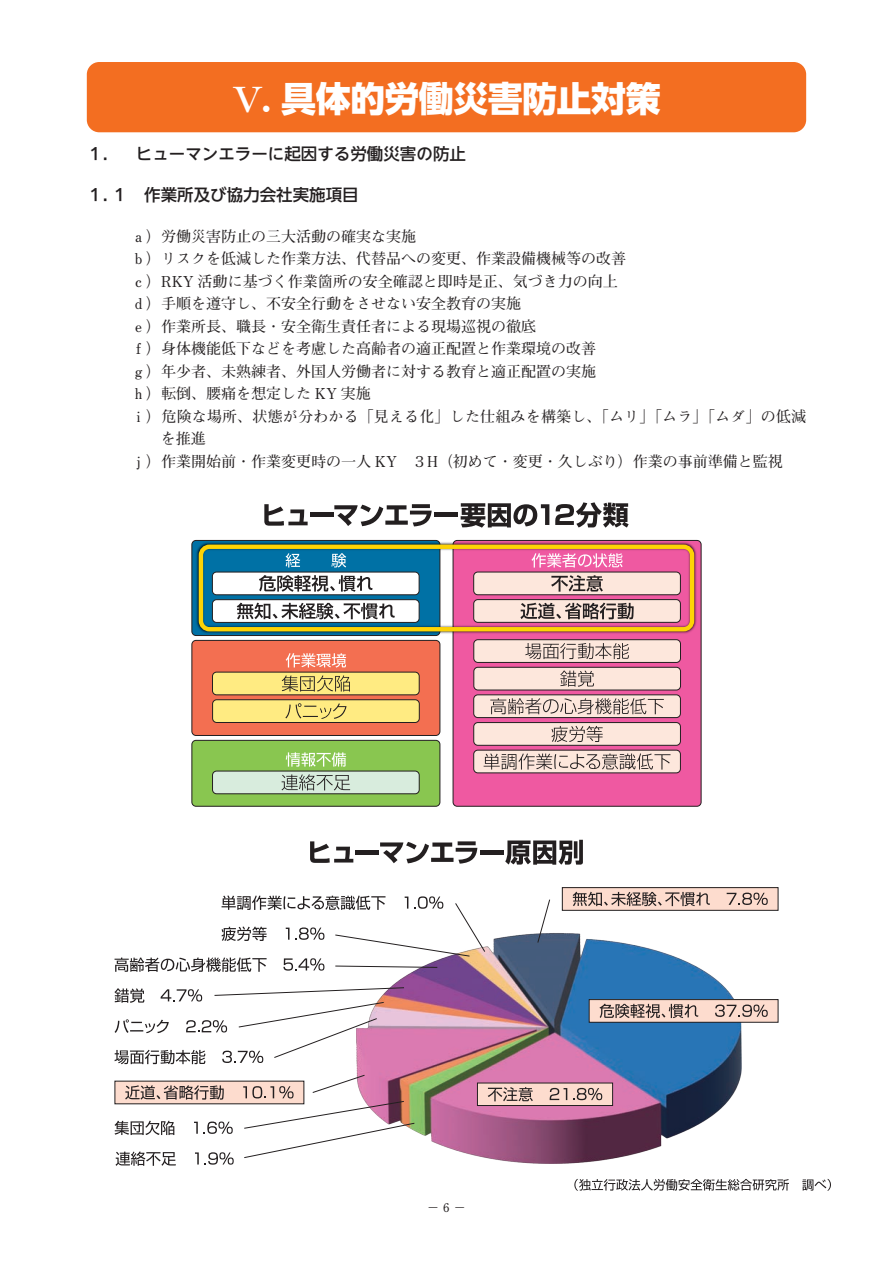
<style>
.page{position:relative;width:893px;height:1263px;background:#fff}
.page>*{position:absolute;margin:0;border:0;box-sizing:border-box;transform-origin:0 0}
.t1{font:800 34.95px "UD Shin Go Pr 6";letter-spacing:-.015em;color:#fff}
.見出し{font:500 16.5px "PUD Shin Go NT Pr 6 N";color:#231f20}
.見出し_上下アキ{font:500 16.5px "PUD Shin Go NT Pr 6 N";color:#231f20}
.本文_字下げ{font:700 15px/22.5px "Futo Min A101 Pr 6 N";color:#231f20}
.t2{font:700 12px "Futo Min A101 Pr 5";color:#231f20}
.s1{font-family:"DFHS Mincho W9 WING RKSJ H";font-weight:400}
</style>
<div class="page">
<div style="left:87px;top:62px;width:719px;height:70px;background:#f36e21;border-radius:12px"></div>
<svg style="left:310px;top:841px;width:43px;height:22px"></svg>
<hr style="left:356px;top:850px;width:23px;height:4px;background:#231f20">
<svg style="left:380px;top:841px;width:97px;height:23px"></svg>
<hr style="left:481px;top:850px;width:23px;height:4px;background:#231f20">
<svg style="left:505px;top:840px;width:78px;height:25px"></svg>
<svg style="left:574px;top:1179px;width:215px;height:12px"></svg>
<svg style="left:802px;top:1179px;width:29px;height:12px"></svg>
<svg style="left:264px;top:504px;width:44px;height:22px"></svg>
<hr style="left:310px;top:513px;width:23px;height:4px;background:#231f20">
<svg style="left:334px;top:504px;width:98px;height:22px"></svg>
<hr style="left:435px;top:513px;width:23px;height:4px;background:#231f20">
<svg style="left:461px;top:503px;width:88px;height:25px"></svg>
<svg style="left:555px;top:502px;width:74px;height:26px"></svg>
<div style="left:192px;top:640px;width:248px;height:95px;background:#f36f51;border-radius:4px"></div>
<div style="left:191px;top:640px;width:249px;height:96px;border:1px solid #231f20;border-radius:4px"></div>
<div style="left:192px;top:740px;width:248px;height:66px;background:#89c650;border-radius:4px"></div>
<div style="left:191px;top:740px;width:249px;height:67px;border:1px solid #231f20;border-radius:4px"></div>
<div style="left:453px;top:540px;width:248px;height:266px;background:#ef59a1;border-radius:4px"></div>
<div style="left:453px;top:540px;width:248px;height:267px;border:1px solid #231f20;border-radius:4px"></div>
<div style="left:213px;top:700px;width:206px;height:22px;background:#ffeb82;border-radius:4px"></div>
<div style="left:212px;top:699px;width:208px;height:24px;border:1px solid #231f20;border-radius:4px"></div>
<svg style="left:285px;top:703px;width:62px;height:16px"></svg>
<div style="left:212px;top:672px;width:207px;height:23px;background:#ffeb82;border-radius:4px"></div>
<div style="left:212px;top:672px;width:208px;height:23px;border:1px solid #231f20;border-radius:4px"></div>
<svg style="left:282px;top:675px;width:68px;height:16px"></svg>
<svg style="left:286px;top:653px;width:60px;height:15px"></svg>
<div style="left:213px;top:771px;width:206px;height:23px;background:#d8ecdd;border-radius:4px"></div>
<div style="left:212px;top:771px;width:208px;height:23px;border:1px solid #231f20;border-radius:4px"></div>
<svg style="left:281px;top:774px;width:69px;height:16px"></svg>
<svg style="left:286px;top:752px;width:60px;height:15px"></svg>
<div style="left:474px;top:750px;width:206px;height:23px;background:#fde7dc;border-radius:4px"></div>
<div style="left:473px;top:750px;width:208px;height:23px;border:1px solid #231f20;border-radius:4px"></div>
<svg style="left:484px;top:753px;width:186px;height:16px"></svg>
<div style="left:474px;top:722px;width:206px;height:23px;background:#fde7dc;border-radius:4px"></div>
<div style="left:473px;top:722px;width:208px;height:24px;border:1px solid #231f20;border-radius:4px"></div>
<svg style="left:551px;top:726px;width:52px;height:16px"></svg>
<div style="left:474px;top:695px;width:206px;height:22px;background:#fde7dc;border-radius:4px"></div>
<div style="left:473px;top:694px;width:208px;height:24px;border:1px solid #231f20;border-radius:4px"></div>
<svg style="left:490px;top:698px;width:174px;height:16px"></svg>
<div style="left:474px;top:667px;width:206px;height:23px;background:#fde7dc;border-radius:4px"></div>
<div style="left:473px;top:667px;width:208px;height:23px;border:1px solid #231f20;border-radius:4px"></div>
<svg style="left:560px;top:670px;width:34px;height:17px"></svg>
<div style="left:474px;top:640px;width:206px;height:22px;background:#fde7dc;border-radius:4px"></div>
<div style="left:473px;top:639px;width:208px;height:24px;border:1px solid #231f20;border-radius:4px"></div>
<svg style="left:525px;top:643px;width:104px;height:16px"></svg>
<img style="left:195px;top:541px;width:504px;height:95px">
<div style="left:199px;top:545px;width:495px;height:86px;border:4px solid #fed304;border-radius:8px"></div>
<div style="left:562px;top:888px;width:216px;height:22px;background:#fddcce"></div>
<div style="left:562px;top:887px;width:216px;height:24px;border:1px solid #231f20"></div>
<svg style="left:573px;top:892px;width:137px;height:14px"></svg>
<svg style="left:727px;top:893px;width:41px;height:12px"></svg>
<img style="left:357px;top:933px;width:384px;height:231px">
<div style="left:589px;top:999px;width:189px;height:23px;background:#fddcce"></div>
<div style="left:589px;top:999px;width:189px;height:24px;border:1px solid #231f20"></div>
<svg style="left:599px;top:1004px;width:99px;height:14px"></svg>
<svg style="left:715px;top:1004px;width:53px;height:13px"></svg>
<div style="left:477px;top:1083px;width:136px;height:22px;background:#fddcce"></div>
<div style="left:477px;top:1083px;width:136px;height:23px;border:1px solid #231f20"></div>
<svg style="left:488px;top:1087px;width:45px;height:14px"></svg>
<svg style="left:550px;top:1088px;width:17px;height:12px"></svg>
<svg style="left:573px;top:1088px;width:29px;height:12px"></svg>
<svg style="left:116px;top:1151px;width:60px;height:15px"></svg>
<svg style="left:195px;top:1152px;width:39px;height:12px"></svg>
<svg style="left:115px;top:1121px;width:59px;height:14px"></svg>
<svg style="left:194px;top:1121px;width:39px;height:13px"></svg>
<div style="left:115px;top:1081px;width:189px;height:23px;background:#fddcce"></div>
<svg style="left:125px;top:1085px;width:99px;height:15px"></svg>
<svg style="left:243px;top:1074px;width:172px;height:84px"></svg>
<svg style="left:115px;top:987px;width:290px;height:77px"></svg>
<svg style="left:115px;top:895px;width:371px;height:77px"></svg>
<svg style="left:537px;top:899px;width:14px;height:44px"></svg>
<p class="t1" style="left:233px;top:70px;width:430px"><span class="s1">Ⅴ.</span> 具体的労働災害防止対策</p>
<p class="見出し" style="left:86px;top:144px;width:381px">１．　ヒューマンエラーに起因する労働災害の防止</p>
<p class="見出し_上下アキ" style="left:86px;top:186px;width:274px">１．１　作業所及び協力会社実施項目</p>
<p class="本文_字下げ" style="left:131px;top:224px;width:286px">ａ）労働災害防止の三大活動の確実な実施</p>
<p class="本文_字下げ" style="left:131px;top:247px;width:496px">ｂ）リスクを低減した作業方法、代替品への変更、作業設備機械等の改善</p>
<p class="本文_字下げ" style="left:131px;top:269px;width:488px">ｃ）RKY 活動に基づく作業箇所の安全確認と即時是正、気づき力の向上</p>
<p class="本文_字下げ" style="left:131px;top:292px;width:392px">ｄ）手順を遵守し、不安全行動をさせない安全教育の実施</p>
<p class="本文_字下げ" style="left:131px;top:314px;width:406px">ｅ）作業所長、職長・安全衛生責任者による現場巡視の徹底</p>
<p class="本文_字下げ" style="left:131px;top:337px;width:466px">ｆ）身体機能低下などを考慮した高齢者の適正配置と作業環境の改善</p>
<p class="本文_字下げ" style="left:131px;top:359px;width:466px">ｇ）年少者、未熟練者、外国人労働者に対する教育と適正配置の実施</p>
<p class="本文_字下げ" style="left:131px;top:382px;width:241px">ｈ）転倒、腰痛を想定した KY 実施</p>
<p class="本文_字下げ" style="left:161px;top:404px;width:647px;text-indent:-30px">ｉ）危険な場所、状態が分わかる「見える化」した仕組みを構築し、「ムリ」「ムラ」「ムダ」の低減を推進</p>
<p class="本文_字下げ" style="left:131px;top:449px;width:653px">ｊ）作業開始前・作業変更時の一人 KY　３H（初めて・変更・久しぶり）作業の事前準備と監視</p>
<p class="t2" style="left:427px;top:1198px;width:40px">－6－</p>
</div>
